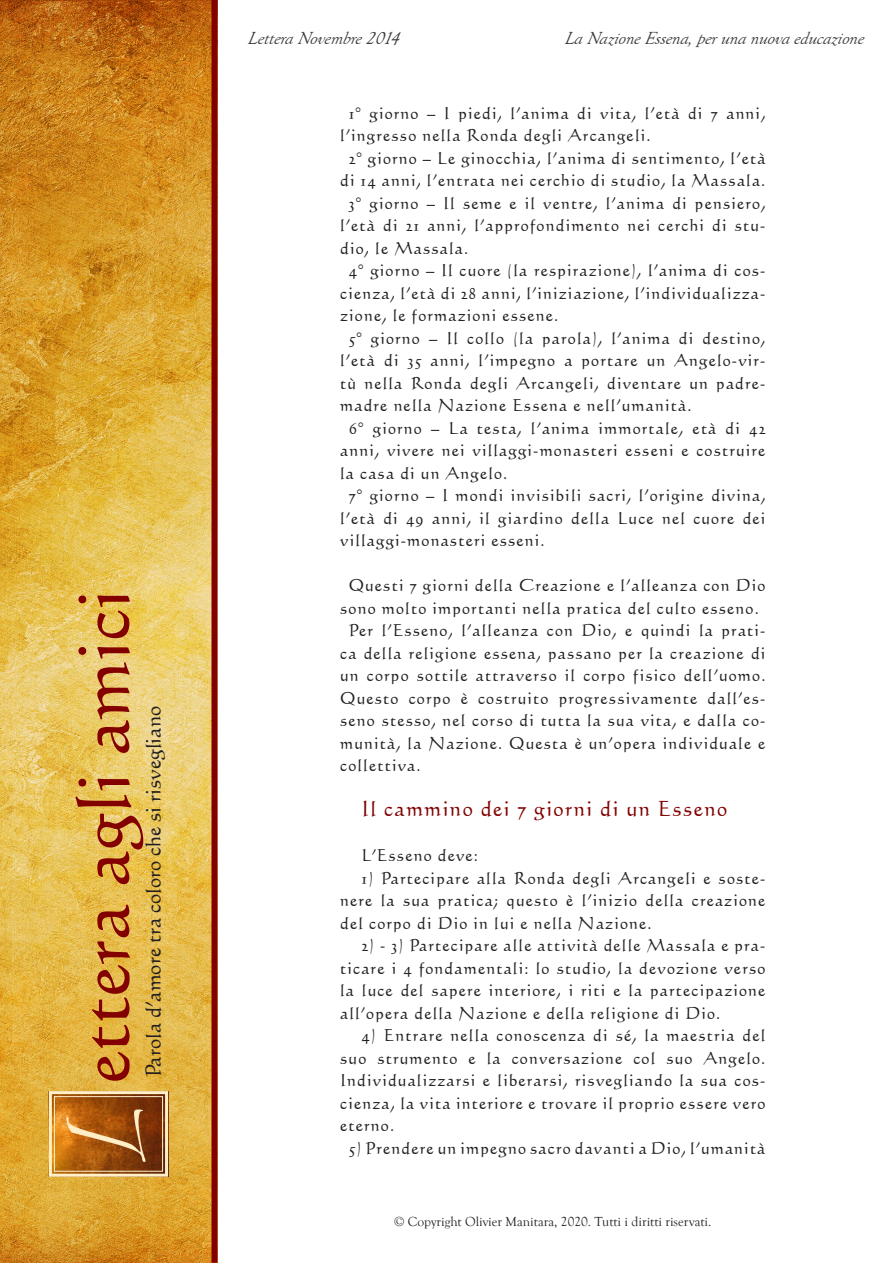
<style>
.page{position:relative;width:893px;height:1263px;background:#fff}
.page>*{position:absolute;margin:0;border:0;box-sizing:border-box;transform-origin:0 0}
.t1{font:73.5px "Calligraphic 421 BT Roman B";color:#820000}
.t2{font:21px "Calligraphic 421 BT Roman B";color:#231f20}
.corps{font:21px "Calligraphic 421 BT Roman B";letter-spacing:.07em;color:#820000}
.t3{font:italic 18px "Goudy Old Style T";color:#3c3c3d}
.corps-2{font:16.5px/22.5px "Calligraphic 421 BT Roman B";letter-spacing:.07em;color:#231f20;text-align:justify}
.t4{font:13.5px "Goudy Old Style T";color:#231f20}
</style>
<div class="page">
<img style="left:0;top:0;width:211px;height:1263px">
<div style="left:211px;top:0;width:6px;height:1263px;background:#820000"></div>
<svg style="left:47px;top:1089px;width:123px;height:89px;background:#ca9a5a"></svg>
<div style="left:54px;top:1096px;width:109px;height:76px;border:1px solid #fff0c7"></div>
<img style="left:59px;top:1098px;width:97px;height:72px">
<h1 class="t1" style="left:55px;top:1083px;width:496px;rotate:-90deg">ettera agli amici</h1>
<p class="t2" style="left:140px;top:1077px;width:373px;rotate:-90deg">Parola d’amore tra coloro che si risvegliano</p>
<p class="t3" style="left:247px;top:28px;width:159px">LetteraNovembre2014</p>
<p class="t3" style="left:564px;top:28px;width:307px">LaNazioneEssena,perunanuovaeducazione</p>
<p class="corps-2" style="left:340px;top:101px;width:427px;text-indent:9px">1° giorno – I piedi, l’anima di vita, l’età di 7 anni, l’ingresso nella Ronda degli Arcangeli.</p>
<p class="corps-2" style="left:340px;top:146px;width:427px;text-align:center">2° giorno – Le ginocchia, l’anima di sentimento, l’età di 14 anni, l’entrata nei cerchio di studio, la Massala.</p>
<p class="corps-2" style="left:340px;top:191px;width:427px;text-indent:9px">3° giorno – Il seme e il ventre, l’anima di pensiero, l’età di 21 anni, l’approfondimento nei cerchi di stu&shy;dio, le Massala.</p>
<p class="corps-2" style="left:340px;top:259px;width:427px;text-indent:9px">4° giorno – Il cuore (la respirazione), l’anima di cos&shy;cienza, l’età di 28 anni, l’iniziazione, l’individualizza&shy;zione, le formazioni essene.</p>
<p class="corps-2" style="left:340px;top:326px;width:427px;text-indent:9px">5° giorno – Il collo (la parola), l’anima di destino, l’età di 35 anni, l’impegno a portare un Angelo-vir&shy;tù nella Ronda degli Arcangeli, diventare un padre&shy;madre nella Nazione Essena e nell’umanità.</p>
<p class="corps-2" style="left:340px;top:416px;width:427px;text-indent:9px">6° giorno – La testa, l’anima immortale, età di 42 anni, vivere nei villaggi-monasteri esseni e costruire la casa di un Angelo.</p>
<p class="corps-2" style="left:340px;top:484px;width:427px;text-indent:9px">7° giorno – I mondi invisibili sacri, l’origine divina, l’età di 49 anni, il giardino della Luce nel cuore dei villaggi-monasteri esseni.</p>
<p class="corps-2" style="left:340px;top:574px;width:427px;text-align:center">Questi 7 giorni della Creazione e l’alleanza con Dio sono molto importanti nella pratica del culto esseno.</p>
<p class="corps-2" style="left:340px;top:619px;width:427px;text-indent:9px">Per l’Esseno, l’alleanza con Dio, e quindi la prati&shy;ca della religione essena, passano per la creazione di un corpo sottile attraverso il corpo fisico dell’uomo.<br>Questo corpo è costruito progressivamente dall’es&shy;seno stesso, nel corso di tutta la sua vita, e dalla co&shy;munità, la Nazione. Questa è un’opera individuale e collettiva.</p>
<p class="corps" style="left:361px;top:795px;width:367px">Il cammino dei 7 giorni di un Esseno</p>
<p class="corps-2" style="left:361px;top:844px;width:118px">L’Esseno deve:</p>
<p class="corps-2" style="left:340px;top:866px;width:427px;text-indent:21px">1) Partecipare alla Ronda degli Arcangeli e soste&shy;nere la sua pratica; questo è l’inizio della creazione del corpo di Dio in lui e nella Nazione.</p>
<p class="corps-2" style="left:340px;top:934px;width:427px;text-indent:21px">2) - 3) Partecipare alle attività delle Massala e pra&shy;ticare i 4 fondamentali: lo studio, la devozione verso la luce del sapere interiore, i riti e la partecipazione all’opera della Nazione e della religione di Dio.</p>
<p class="corps-2" style="left:340px;top:1024px;width:427px;text-indent:21px">4) Entrare nella conoscenza di sé, la maestria del suo strumento e la conversazione col suo Angelo.<br>Individualizzarsi e liberarsi, risvegliando la sua cos&shy;cienza, la vita interiore e trovare il proprio essere vero eterno.</p>
<p class="corps-2" style="left:349px;top:1136px;width:418px">5) Prendere un impegno sacro davanti a Dio, l’umanità</p>
<p class="t4" style="left:394px;top:1214px;width:319px">© Copyright Olivier Manitara, 2020. Tutti i diritti riservati.</p>
</div>
